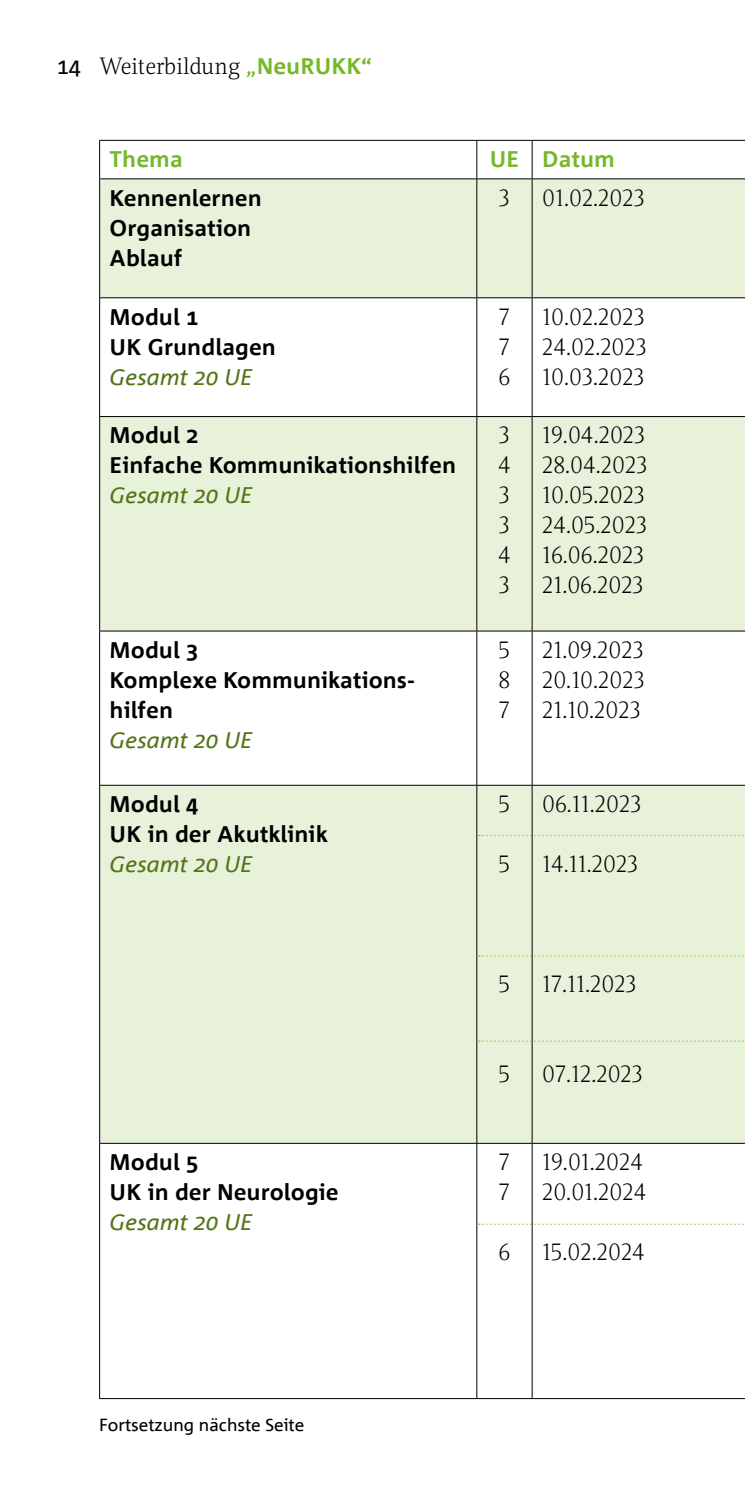
<style>
.page{position:relative;width:745px;height:1489px;background:#fff}
.page>*{position:absolute;margin:0;border:0;box-sizing:border-box;transform-origin:0 0}
.t1{font:300 22.5px/30px "Dorica";color:#000;text-align:justify}
.t2{font:700 22.5px/30px "Corpid Office";color:#000}
.t3{font:italic 22.5px "Corpid Office";color:#527516}
.t4{font:700 22.5px "Corpid Office";color:#76b82a}
.t5{font:17.5px "Corpid Office";color:#000}
.s1{font-family:"Corpid Office";font-weight:400}
.s2{font-family:"Corpid Office";font-weight:400;color:#76b82a}
.s3{font-family:"Corpid Office";font-weight:700;color:#76b82a}
</style>
<div class="page">
<div style="left:100px;top:179px;width:644px;height:118px;background:#e8f1da"></div>
<svg style="left:100px;top:417px;width:644px;height:725px;fill:#e8f1da"></svg>
<hr style="left:99px;top:140px;width:377px;height:1px;background:#000">
<hr style="left:99px;top:141px;width:1px;height:37px;background:#000">
<hr style="left:476px;top:140px;width:55px;height:1px;background:#000">
<hr style="left:476px;top:141px;width:1px;height:37px;background:#000">
<hr style="left:531px;top:140px;width:213px;height:1px;background:#000">
<hr style="left:531px;top:141px;width:1px;height:37px;background:#000">
<hr style="left:99px;top:178px;width:377px;height:1px;background:#000">
<hr style="left:99px;top:179px;width:1px;height:118px;background:#000">
<hr style="left:476px;top:178px;width:55px;height:1px;background:#000">
<hr style="left:476px;top:179px;width:1px;height:118px;background:#000">
<hr style="left:531px;top:178px;width:213px;height:1px;background:#000">
<hr style="left:531px;top:179px;width:1px;height:118px;background:#000">
<hr style="left:99px;top:297px;width:377px;height:1px;background:#000">
<hr style="left:99px;top:298px;width:1px;height:118px;background:#000">
<hr style="left:476px;top:297px;width:55px;height:1px;background:#000">
<hr style="left:476px;top:298px;width:1px;height:118px;background:#000">
<hr style="left:531px;top:297px;width:213px;height:1px;background:#000">
<hr style="left:531px;top:298px;width:1px;height:118px;background:#000">
<hr style="left:99px;top:416px;width:377px;height:1px;background:#000">
<hr style="left:99px;top:417px;width:1px;height:213px;background:#000">
<hr style="left:476px;top:416px;width:55px;height:1px;background:#000">
<hr style="left:476px;top:417px;width:1px;height:213px;background:#000">
<hr style="left:531px;top:416px;width:213px;height:1px;background:#000">
<hr style="left:531px;top:417px;width:1px;height:213px;background:#000">
<hr style="left:99px;top:630px;width:377px;height:1px;background:#000">
<hr style="left:99px;top:631px;width:1px;height:154px;background:#000">
<hr style="left:476px;top:630px;width:55px;height:1px;background:#000">
<hr style="left:476px;top:631px;width:1px;height:154px;background:#000">
<hr style="left:531px;top:630px;width:213px;height:1px;background:#000">
<hr style="left:531px;top:631px;width:1px;height:154px;background:#000">
<hr style="left:99px;top:784px;width:377px;height:1px;background:#000">
<hr style="left:99px;top:785px;width:1px;height:357px;background:#000">
<hr style="left:476px;top:784px;width:55px;height:1px;background:#000">
<hr style="left:476px;top:785px;width:1px;height:357px;background:#000">
<hr style="left:531px;top:784px;width:213px;height:1px;background:#000">
<hr style="left:531px;top:785px;width:1px;height:357px;background:#000">
<hr style="left:99px;top:1142px;width:377px;height:1px;background:#000">
<hr style="left:99px;top:1143px;width:1px;height:255px;background:#000">
<hr style="left:476px;top:1142px;width:55px;height:1px;background:#000">
<hr style="left:476px;top:1143px;width:1px;height:255px;background:#000">
<hr style="left:531px;top:1142px;width:213px;height:1px;background:#000">
<hr style="left:531px;top:1143px;width:1px;height:255px;background:#000">
<hr style="left:99px;top:1397px;width:377px;height:1px;background:#000">
<hr style="left:476px;top:1397px;width:55px;height:1px;background:#000">
<hr style="left:531px;top:1397px;width:213px;height:1px;background:#000">
<svg style="left:478px;top:834px;width:267px;height:2px"></svg>
<svg style="left:478px;top:955px;width:267px;height:1px"></svg>
<svg style="left:478px;top:1040px;width:267px;height:1px"></svg>
<svg style="left:478px;top:1223px;width:266px;height:1px"></svg>
<p class="t1" style="left:57px;top:51px;width:316px"><span class="s1">14</span> Weiterbildung <span class="s2">„</span><span class="s3">NeuRUKK“</span></p>
<p class="t4" style="left:110px;top:147px;width:75px">Thema</p>
<p class="t4" style="left:489px;top:147px;width:127px">UE Datum</p>
<p class="t2" style="left:110px;top:184px;width:153px">Kennenlernen<br>Organisation<br>Ablauf</p>
<p class="t1" style="left:498px;top:183px;width:13px">3</p>
<p class="t1" style="left:541px;top:183px;width:104px">01.02.2023</p>
<p class="t2" style="left:110px;top:303px;width:168px">Modul 1<br>UK Grundlagen</p>
<p class="t3" style="left:110px;top:364px;width:144px">Gesamt 20 UE</p>
<p class="t2" style="left:110px;top:421px;width:348px">Modul 2<br>Einfache Kommunikationshilfen</p>
<p class="t3" style="left:110px;top:483px;width:144px">Gesamt 20 UE</p>
<p class="t2" style="left:110px;top:636px;width:306px">Modul 3<br>Komplexe Kommunikations&shy;hilfen</p>
<p class="t3" style="left:110px;top:727px;width:144px">Gesamt 20 UE</p>
<p class="t2" style="left:110px;top:790px;width:220px">Modul 4<br>UK in der Akutklinik</p>
<p class="t3" style="left:110px;top:852px;width:144px">Gesamt 20 UE</p>
<p class="t2" style="left:110px;top:1148px;width:230px">Modul 5<br>UK in der Neurologie</p>
<p class="t3" style="left:110px;top:1210px;width:144px">Gesamt 20 UE</p>
<p class="t1" style="left:498px;top:302px;width:13px">7<br>7<br>6</p>
<p class="t1" style="left:541px;top:302px;width:106px">10.02.2023<br>24.02.2023<br>10.03.2023</p>
<p class="t1" style="left:497px;top:420px;width:14px">3<br>4<br>3<br>3<br>4<br>3</p>
<p class="t1" style="left:541px;top:420px;width:107px;text-align:left">19.04.2023<br>28.04.2023<br>10.05.2023<br>24.05.2023<br>16.06.2023<br>21.06.2023</p>
<p class="t1" style="left:498px;top:635px;width:13px">5<br>8<br>7</p>
<p class="t1" style="left:541px;top:635px;width:104px">21.09.2023<br>20.10.2023<br>21.10.2023</p>
<p class="t1" style="left:498px;top:789px;width:13px">5</p>
<p class="t1" style="left:498px;top:849px;width:13px">5</p>
<p class="t1" style="left:541px;top:789px;width:101px">06.11.2023</p>
<p class="t1" style="left:541px;top:849px;width:98px">14.11.2023</p>
<p class="t1" style="left:498px;top:969px;width:13px">5</p>
<p class="t1" style="left:541px;top:969px;width:96px">17.11.2023</p>
<p class="t1" style="left:498px;top:1059px;width:13px">5</p>
<p class="t1" style="left:541px;top:1059px;width:102px">07.12.2023</p>
<p class="t1" style="left:498px;top:1147px;width:13px">7<br>7</p>
<p class="t1" style="left:541px;top:1147px;width:106px">19.01.2024<br>20.01.2024</p>
<p class="t1" style="left:498px;top:1237px;width:13px">6</p>
<p class="t1" style="left:541px;top:1237px;width:104px">15.02.2024</p>
<p class="t5" style="left:99px;top:1415px;width:206px">Fortsetzung nächste Seite</p>
</div>
